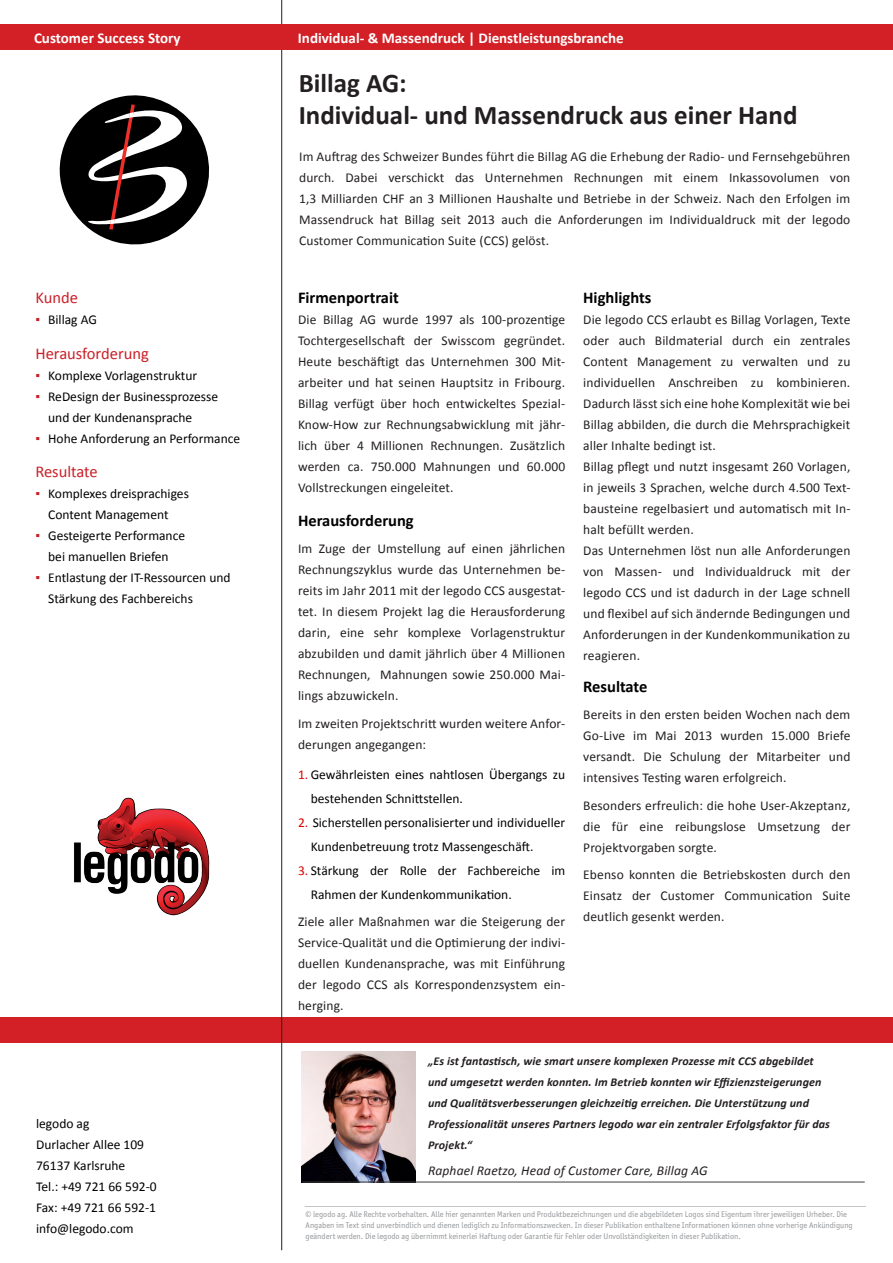
<style>
.page{position:relative;width:893px;height:1263px;background:#fff}
.page>*{position:absolute;margin:0;border:0;box-sizing:border-box;transform-origin:0 0}
.t1{font:700 27px "Calibri";color:#231f20}
.ÜB_rot{font:16.5px "Calibri";color:#cb1f26}
.ÜB_fett{font:700 16.5px "Calibri";color:#000}
.FS_Fließtext{font:700 16.5px "Calibri";color:#000}
.t2{font:700 15px "Calibri";color:#fff}
.FS_Fließtext-2{font:13.5px/21px "Calibri";letter-spacing:.01em;color:#231f20;text-align:justify}
.ÜB_fett-2{font:13.5px/21px "Calibri";letter-spacing:.01em;color:#231f20;text-align:justify}
.Aufzählung__Bullets{font:13.5px/21px "Calibri";color:#000}
.t3{font:italic 13.5px "Calibri";letter-spacing:.01em;color:#231f20}
.t4{font:italic 700 12px/21px "Calibri";letter-spacing:.01em;color:#231f20}
.t5{font:8.25px/10.8px "Officina San ITC";color:#939598}
.s1{font-family:"Arial";color:#cb1f26}
.s2{color:#d70600}
</style>
<div class="page">
<svg style="left:60px;top:95px;width:149px;height:149px"></svg>
<div style="left:0;top:1018px;width:893px;height:25px;background:#d32026"></div>
<img style="left:74px;top:797px;width:136px;height:119px">
<hr style="left:281px;top:0;width:1px;height:1250px;background:#231f20">
<div style="left:0;top:25px;width:893px;height:25px;background:#d32026"></div>
<hr style="left:305px;top:1206px;width:561px;height:1px;background:#c4c5c7">
<img style="left:302px;top:1051px;width:113px;height:131px">
<hr style="left:303px;top:1182px;width:562px;height:1px;background:#3e3e3f">
<p class="t2" style="left:34px;top:28px;width:148px">Customer Success Story</p>
<p class="t2" style="left:298px;top:28px;width:327px">Individual- &amp; Massendruck | Dienstleistungsbranche</p>
<p class="ÜB_rot" style="left:35px;top:287px;width:44px">Kunde</p>
<p class="Aufzählung__Bullets" style="left:35px;top:309px;width:63px"><span class="s1">▪</span> Billag AG</p>
<p class="ÜB_rot" style="left:35px;top:343px;width:115px">Herausforderung</p>
<p class="Aufzählung__Bullets" style="left:35px;top:365px;width:163px"><span class="s1">▪</span> Komplexe Vorlagenstruktur</p>
<p class="Aufzählung__Bullets" style="left:48px;top:386px;width:172px;text-indent:-13px"><span class="s1">▪</span> ReDesign der Businessprozesse und der Kundenansprache</p>
<p class="Aufzählung__Bullets" style="left:35px;top:428px;width:206px"><span class="s1">▪</span> Hohe Anforderung an Performance</p>
<p class="ÜB_rot" style="left:35px;top:461px;width:64px">Resultate</p>
<p class="Aufzählung__Bullets" style="left:35px;top:483px;width:155px;text-align:center"><span class="s1">▪</span> Komplexes dreisprachiges<br>Content Management</p>
<p class="Aufzählung__Bullets" style="left:35px;top:525px;width:151px;text-align:center"><span class="s1">▪</span> Gesteigerte Performance bei manuellen Briefen</p>
<p class="Aufzählung__Bullets" style="left:48px;top:567px;width:184px;text-indent:-13px"><span class="s1">▪</span> Entlastung der IT-Ressourcen und<br>Stärkung des Fachbereichs</p>
<p class="Aufzählung__Bullets" style="left:36px;top:1113px;width:55px">legodo ag</p>
<p class="Aufzählung__Bullets" style="left:36px;top:1134px;width:109px">Durlacher Allee 109</p>
<p class="Aufzählung__Bullets" style="left:36px;top:1155px;width:91px">76137 Karlsruhe</p>
<p class="Aufzählung__Bullets" style="left:36px;top:1176px;width:122px">Tel.: +49 721 66 592-0</p>
<p class="Aufzählung__Bullets" style="left:36px;top:1197px;width:121px">Fax: +49 721 66 592-1</p>
<p class="Aufzählung__Bullets" style="left:36px;top:1218px;width:99px">info@legodo.com</p>
<p class="t1" style="left:299px;top:66px;width:109px">Billag AG:</p>
<p class="t1" style="left:299px;top:98px;width:500px">Individual- und Massendruck aus einer Hand</p>
<p class="FS_Fließtext-2" style="left:299px;top:146px;width:553px">Im Auftrag des Schweizer Bundes führt die Billag AG die Erhebung der Radio- und Fernsehgebühren durch. Dabei verschickt das Unternehmen Rechnungen mit einem Inkassovolumen von 1,3 Milliarden CHF an 3 Millionen Haushalte und Betriebe in der Schweiz. Nach den Erfolgen im Massendruck hat Billag seit 2013 auch die Anforderungen im Individualdruck mit der legodo Customer Communication Suite (CCS) gelöst.</p>
<p class="ÜB_fett" style="left:298px;top:287px;width:102px">Firmenportrait</p>
<p class="FS_Fließtext-2" style="left:298px;top:309px;width:269px">Die Billag AG wurde 1997 als 100-prozentige Tochtergesellschaft der Swisscom gegründet.<br>Heute beschäftigt das Unternehmen 300 Mit&shy;arbeiter und hat seinen Hauptsitz in Fribourg.<br>Billag verfügt über hoch entwickeltes Spezial-Know-How zur Rechnungsabwicklung mit jähr&shy;lich über 4 Millionen Rechnungen. Zusätzlich werden ca. 750.000 Mahnungen und 60.000<br>Vollstreckungen eingeleitet.</p>
<p class="FS_Fließtext" style="left:298px;top:510px;width:117px">Herausforderung</p>
<p class="FS_Fließtext-2" style="left:298px;top:538px;width:269px">Im Zuge der Umstellung auf einen jährlichen Rechnungszyklus wurde das Unternehmen be&shy;reits im Jahr 2011 mit der legodo CCS ausgestat&shy;tet. In diesem Projekt lag die Herausforderung darin, eine sehr komplexe Vorlagenstruktur abzubilden und damit jährlich über 4 Millionen Rechnungen, Mahnungen sowie 250.000 Mai&shy;lings abzuwickeln.</p>
<p class="FS_Fließtext-2" style="left:298px;top:712px;width:269px">Im zweiten Projektschritt wurden weitere Anfor&shy;derungen angegangen:</p>
<p class="Aufzählung__Bullets" style="left:311px;top:762px;width:256px;line-height:24px;text-indent:-13px"><span class="s2">1.</span> Gewährleisten eines nahtlosen Übergangs zu bestehenden Schnittstellen.</p>
<p class="Aufzählung__Bullets" style="left:311px;top:810px;width:256px;line-height:24px;text-indent:-13px"><span class="s2">2.</span> Sicherstellen personalisierter und individueller<br>Kundenbetreuung trotz Massengeschäft.</p>
<p class="Aufzählung__Bullets" style="left:311px;top:858px;width:256px;line-height:24px;text-indent:-13px"><span class="s2">3.</span> Stärkung der Rolle der Fachbereiche im<br>Rahmen der Kundenkommunikation.</p>
<p class="FS_Fließtext-2" style="left:298px;top:911px;width:269px">Ziele aller Maßnahmen war die Steigerung der Service-Qualität und die Optimierung der indivi&shy;duellen Kundenansprache, was mit Einführung der legodo CCS als Korrespondenzsystem ein&shy;herging.</p>
<p class="ÜB_fett" style="left:583px;top:287px;width:70px">Highlights</p>
<p class="ÜB_fett-2" style="left:583px;top:309px;width:269px">Die legodo CCS erlaubt es Billag Vorlagen, Texte oder auch Bildmaterial durch ein zentrales Content Management zu verwalten und zu individuellen Anschreiben zu kombinieren.<br>Dadurch lässt sich eine hohe Komplexität wie bei Billag abbilden, die durch die Mehrsprachigkeit aller Inhalte bedingt ist.</p>
<p class="ÜB_fett-2" style="left:583px;top:456px;width:269px">Billag pflegt und nutzt insgesamt 260 Vorlagen, in jeweils 3 Sprachen, welche durch 4.500 Text&shy;bausteine regelbasiert und automatisch mit In&shy;halt befüllt werden.</p>
<p class="ÜB_fett-2" style="left:583px;top:540px;width:269px">Das Unternehmen löst nun alle Anforderungen von Massen- und Individualdruck mit der legodo CCS und ist dadurch in der Lage schnell und flexibel auf sich ändernde Bedingungen und Anforderungen in der Kundenkommunikation zu reagieren.</p>
<p class="FS_Fließtext" style="left:583px;top:676px;width:66px">Resultate</p>
<p class="FS_Fließtext-2" style="left:583px;top:704px;width:269px">Bereits in den ersten beiden Wochen nach dem Go-Live im Mai 2013 wurden 15.000 Briefe versandt. Die Schulung der Mitarbeiter und intensives Testing waren erfolgreich.</p>
<p class="FS_Fließtext-2" style="left:583px;top:795px;width:269px">Besonders erfreulich: die hohe User-Akzeptanz, die für eine reibungslose Umsetzung der Projektvorgaben sorgte.</p>
<p class="FS_Fließtext-2" style="left:583px;top:864px;width:269px">Ebenso konnten die Betriebskosten durch den Einsatz der Customer Communication Suite deutlich gesenkt werden.</p>
<p class="t4" style="left:428px;top:1051px;width:403px">„Es ist fantastisch, wie smart unsere komplexen Prozesse mit CCS abgebildet und umgesetzt werden konnten. Im Betrieb konnten wir Effizienzsteigerungen und Qualitätsverbesserungen gleichzeitig erreichen. Die Unterstützung und Professionalität unseres Partners legodo war ein zentraler Erfolgsfaktor für das Projekt.“</p>
<p class="t3" style="left:428px;top:1161px;width:281px">Raphael Raetzo, Head of Customer Care, Billag AG</p>
<p class="t5" style="left:306px;top:1209px;width:549px">© legodo ag. Alle Rechte vorbehalten. Alle hier genannten Marken und Produktbezeichnungen und die abgebildeten Logos sind Eigentum ihrer jeweiligen Urheber. Die<br>Angaben im Text sind unverbindlich und dienen lediglich zu Informationszwecken. In dieser Publikation enthaltene Informationen können ohne vorherige Ankündigung geändert werden. Die legodo ag übernimmt keinerlei Haftung oder Garantie für Fehler oder Unvollständigkeiten in dieser Publikation.</p>
</div>
